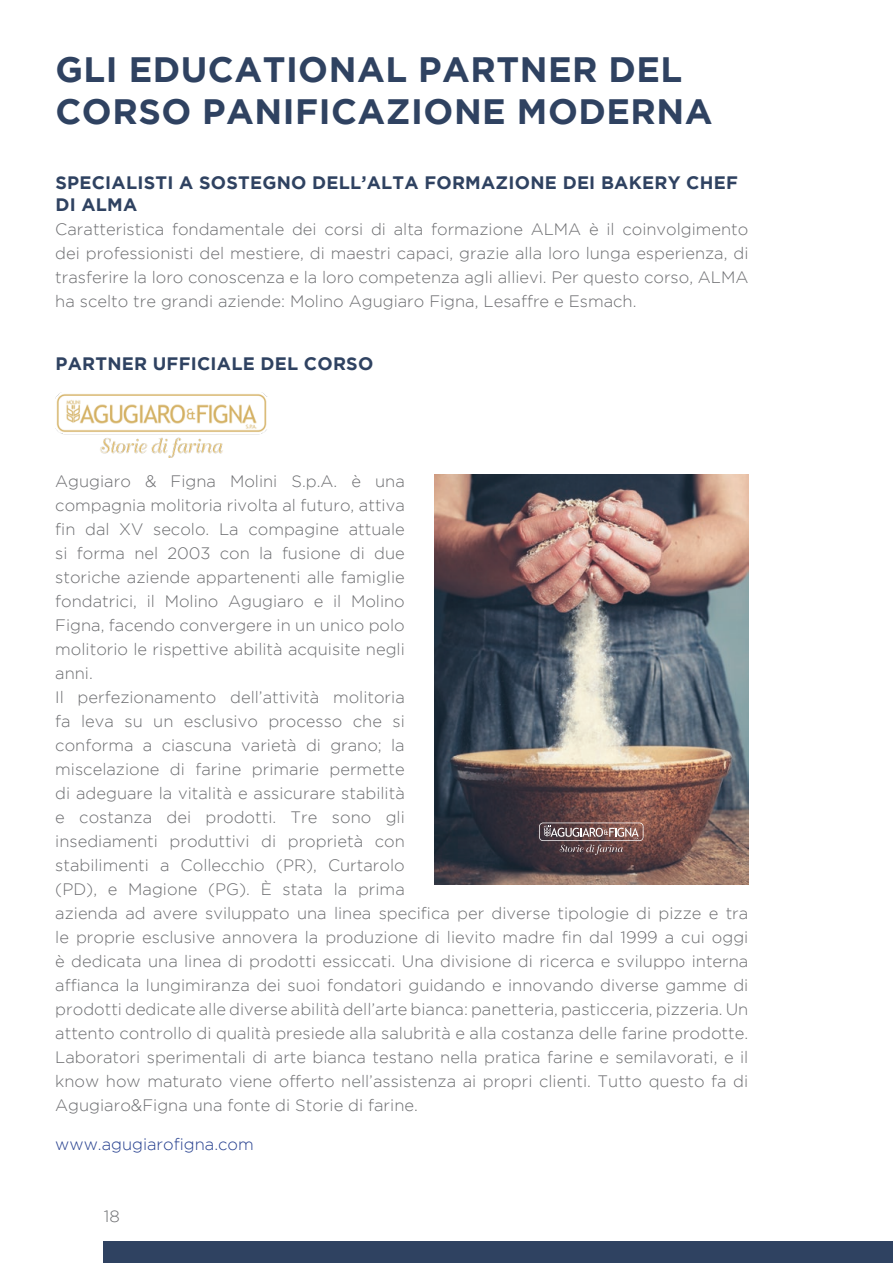
<style>
.page{position:relative;width:893px;height:1263px;background:#fff}
.page>*{position:absolute;margin:0;border:0;box-sizing:border-box;transform-origin:0 0}
.t1{font:700 35.25px/42.3px "Gotham";letter-spacing:.015em;color:#2f4261}
.t2{font:700 18px/21.6px "Gotham";letter-spacing:.015em;color:#2f4261}
.t3{font:300 16.5px/24px "Gotham";color:#6c6d70;text-align:justify}
.t4{font:300 16.5px "Gotham";color:#253f8e}
</style>
<div class="page">
<img style="left:55px;top:392px;width:212px;height:65px">
<img style="left:434px;top:474px;width:314px;height:411px">
<svg style="left:539px;top:822px;width:104px;height:33px;background:#796162"></svg>
<div style="left:104px;top:1242px;width:789px;height:21px;background:#2f4261"></div>
<h1 class="t1" style="left:56px;top:48px;width:658px">GLI EDUCATIONAL PARTNER DEL<br>CORSO PANIFICAZIONE MODERNA</h1>
<p class="t2" style="left:55px;top:172px;width:684px">SPECIALISTI A SOSTEGNO DELL’ALTA FORMAZIONE DEI BAKERY CHEF<br>DI ALMA</p>
<p class="t3" style="left:55px;top:217px;width:695px">Caratteristica fondamentale dei corsi di alta formazione ALMA è il coinvolgimento dei professionisti del mestiere, di maestri capaci, grazie alla loro lunga esperienza, di trasferire la loro conoscenza e la loro competenza agli allievi. Per questo corso, ALMA ha scelto tre grandi aziende: Molino Agugiaro Figna, Lesaffre e Esmach.</p>
<p class="t2" style="left:55px;top:352px;width:319px">PARTNER UFFICIALE DEL CORSO</p>
<p class="t3" style="left:55px;top:468px;width:695px;text-align:left">Agugiaro &amp; Figna Molini S.p.A. è una<br>compagnia molitoria rivolta al futuro, attiva<br>fin dal XV secolo. La compagine attuale<br>si forma nel 2003 con la fusione di due<br>storiche aziende appartenenti alle famiglie<br>fondatrici, il Molino Agugiaro e il Molino<br>Figna, facendo convergere in un unico polo<br>molitorio le rispettive abilità acquisite negli<br>anni.<br>Il perfezionamento dell’attività molitoria<br>fa leva su un esclusivo processo che si<br>conforma a ciascuna varietà di grano; la<br>miscelazione di farine primarie permette<br>di adeguare la vitalità e assicurare stabilità<br>e costanza dei prodotti. Tre sono gli<br>insediamenti produttivi di proprietà con<br>stabilimenti a Collecchio (PR), Curtarolo<br>(PD), e Magione (PG). È stata la prima<br>azienda ad avere sviluppato una linea specifica per diverse tipologie di pizze e tra le proprie esclusive annovera la produzione di lievito madre fin dal 1999 a cui oggi è dedicata una linea di prodotti essiccati. Una divisione di ricerca e sviluppo interna affianca la lungimiranza dei suoi fondatori guidando e innovando diverse gamme di prodotti dedicate alle diverse abilità dell’arte bianca: panetteria, pasticceria, pizzeria. Un attento controllo di qualità presiede alla salubrità e alla costanza delle farine prodotte.<br>Laboratori sperimentali di arte bianca testano nella pratica farine e semilavorati, e il know how maturato viene offerto nell’assistenza ai propri clienti. Tutto questo fa di Agugiaro&amp;Figna una fonte di Storie di farine.</p>
<p class="t4" style="left:55px;top:1135px;width:200px">www.agugiarofigna.com</p>
<p class="t3" style="left:104px;top:1203px;width:17px">18</p>
</div>
